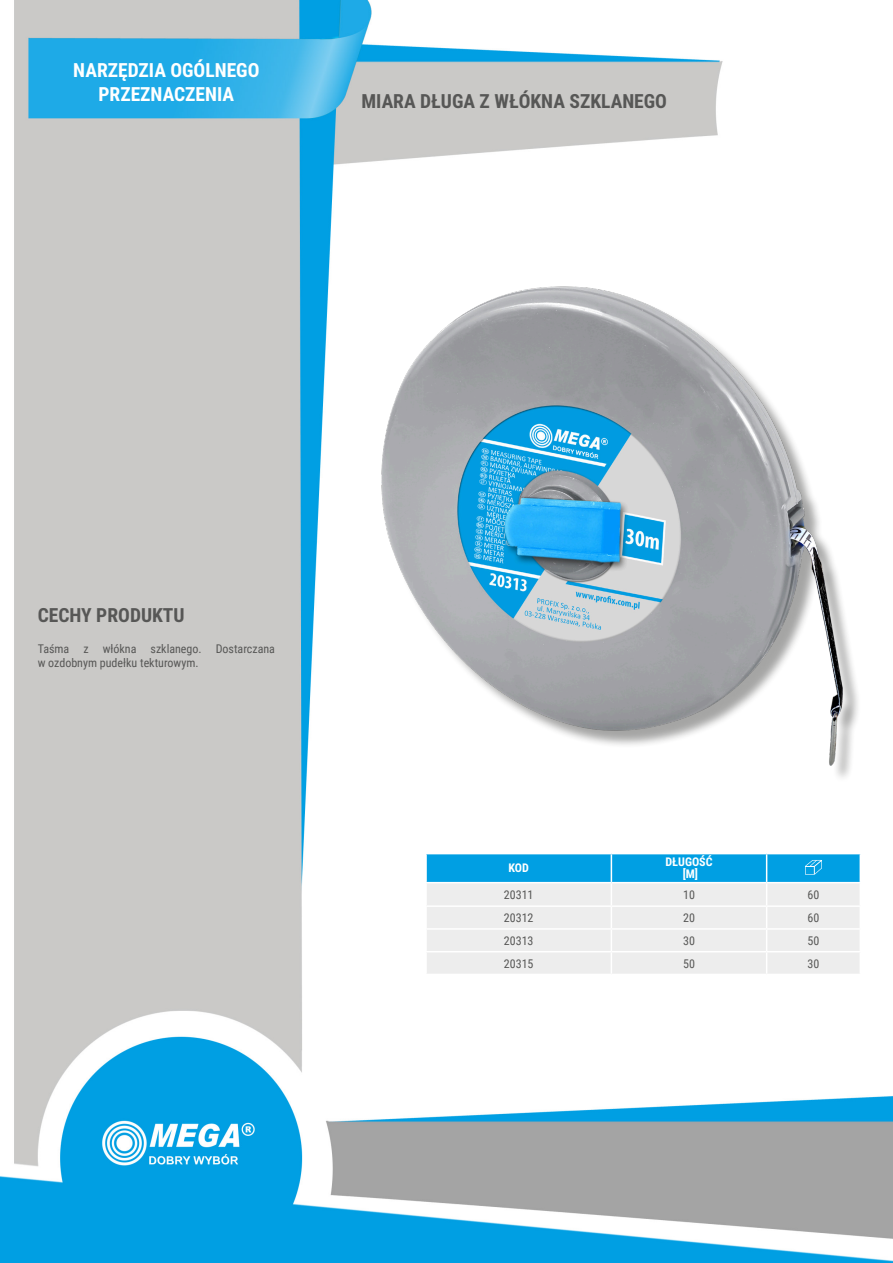
<style>
.page{position:relative;width:893px;height:1263px;background:#fff}
.page>*{position:absolute;margin:0;border:0;box-sizing:border-box;transform-origin:0 0}
.NagĹ_Ăłwek{font:700 19.5px/23.4px "Roboto Condensed";color:#fff;text-align:center}
.Lewo_bez_dzielenia{font:700 19.5px "Roboto Condensed";color:#575756}
.MateriaĹ__CECHY{font:700 19.5px "Roboto Condensed";color:#575756}
.Opisy{font:12px/14.4px "Roboto Condensed";color:#575756}
.Indeks{font:12px "Roboto Condensed";color:#575756}
.Center{font:12px "Roboto Condensed";color:#575756}
.Ĺšrodek_bez_dzieleni{font:700 12px "Roboto Condensed";color:#fff}
.Tabelka_nagĹ_Ăłwek{font:700 12px "Roboto Condensed";color:#fff}
.Ĺšrodek__wymuszenie{font:700 12px "Roboto Condensed";color:#fff}
</style>
<div class="page">
<img style="left:0;top:0;width:893px;height:1263px">
<div style="left:385px;top:289px;width:476px;height:494px;background:#1d1d1b;opacity:.4"></div>
<img style="left:382px;top:286px;width:461px;height:479px">
<hr style="left:425px;top:854px;width:2px;height:28px;background:#fff">
<hr style="left:425px;top:883px;width:2px;height:22px;background:#fff">
<hr style="left:425px;top:907px;width:2px;height:21px;background:#fff">
<hr style="left:425px;top:930px;width:2px;height:21px;background:#fff">
<hr style="left:425px;top:952px;width:2px;height:22px;background:#fff">
<hr style="left:425px;top:853px;width:186px;height:1px;background:#fff">
<hr style="left:425px;top:882px;width:186px;height:1px;background:#fff">
<hr style="left:425px;top:905px;width:186px;height:2px;background:#fff">
<hr style="left:425px;top:928px;width:186px;height:2px;background:#fff">
<hr style="left:425px;top:951px;width:186px;height:1px;background:#fff">
<hr style="left:425px;top:974px;width:186px;height:1px;background:#fff">
<hr style="left:611px;top:974px;width:156px;height:1px;background:#fff">
<hr style="left:767px;top:974px;width:94px;height:1px;background:#fff">
<svg style="left:426px;top:853px;width:435px;height:121px"></svg>
<p class="NagĹ_Ăłwek" style="left:73px;top:58px;width:188px">NARZĘDZIA OGÓLNEGO<br>PRZEZNACZENIA</p>
<p class="Lewo_bez_dzielenia" style="left:361px;top:88px;width:307px">MIARA DŁUGA Z WŁÓKNA SZKLANEGO</p>
<p class="MateriaĹ__CECHY" style="left:38px;top:601px;width:148px">CECHY PRODUKTU</p>
<p class="Opisy" style="left:38px;top:641px;width:239px">Taśma z włókna szklanego. Dostarczana w ozdobnym pudełku tekturowym.</p>
<p class="Tabelka_nagĹ_Ăłwek" style="left:508px;top:860px;width:22px">KOD</p>
<p class="Ĺšrodek_bez_dzieleni" style="left:665px;top:854px;width:49px">DŁUGOŚĆ</p>
<p class="Ĺšrodek__wymuszenie" style="left:683px;top:866px;width:17px">[M]</p>
<p class="Indeks" style="left:504px;top:886px;width:31px">20311</p>
<p class="Center" style="left:683px;top:886px;width:13px">10</p>
<p class="Center" style="left:807px;top:886px;width:13px">60</p>
<p class="Indeks" style="left:504px;top:909px;width:31px">20312</p>
<p class="Center" style="left:683px;top:909px;width:13px">20</p>
<p class="Center" style="left:807px;top:909px;width:13px">60</p>
<p class="Indeks" style="left:504px;top:932px;width:31px">20313</p>
<p class="Center" style="left:683px;top:932px;width:13px">30</p>
<p class="Center" style="left:807px;top:932px;width:13px">50</p>
<p class="Indeks" style="left:504px;top:955px;width:31px">20315</p>
<p class="Center" style="left:683px;top:955px;width:13px">50</p>
<p class="Center" style="left:807px;top:955px;width:13px">30</p>
</div>
